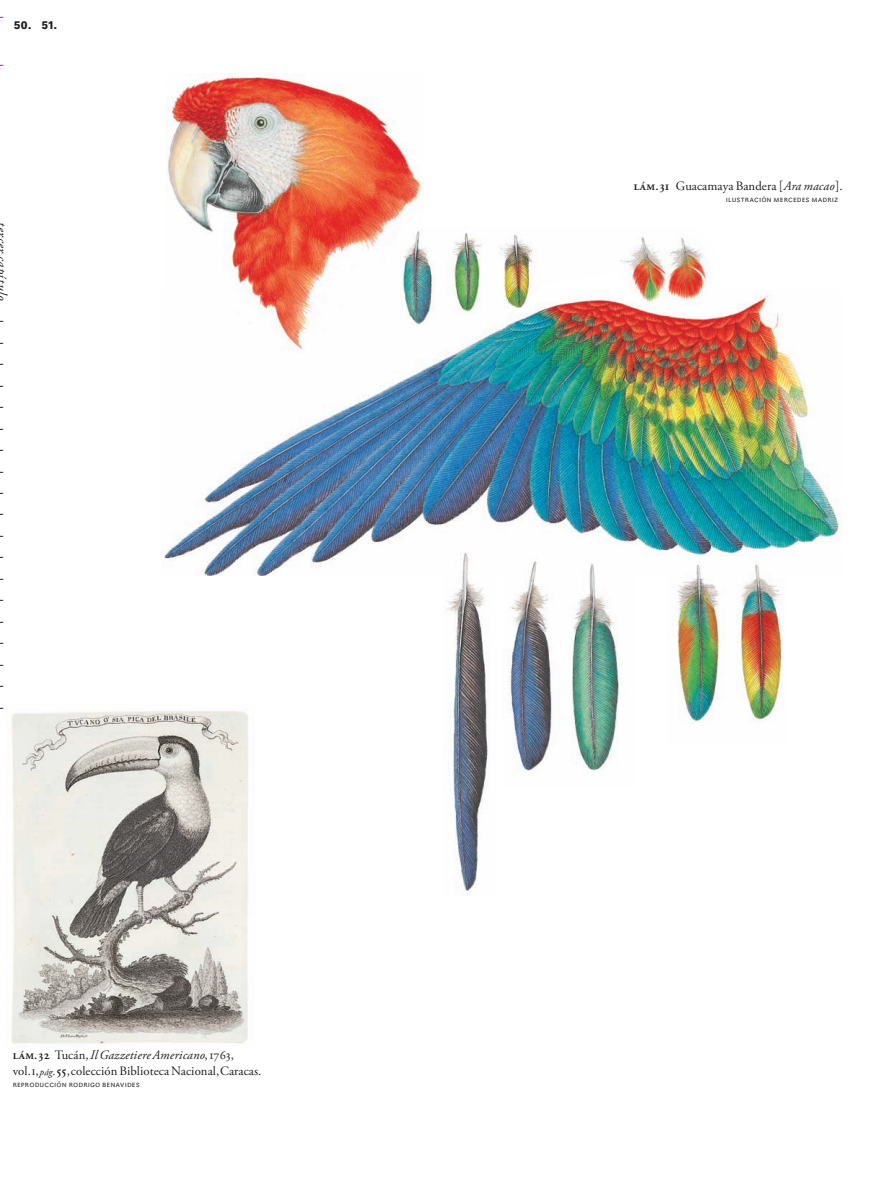
<style>
.page{position:relative;width:893px;height:1191px;background:#fff}
.page>*{position:absolute;margin:0;border:0;box-sizing:border-box;transform-origin:0 0}
.t1{font:15.45px/21.5px "Maxima M T09 Normal";color:#231f20;text-align:justify;scale:1.49 1}
.t2{font:15.45px "Maxima M T09 Normal";color:#ed028c;scale:1.49 1}
.t3{font:italic 13.8px "Adobe Garamond Pro";color:#231f20}
.t4{font:italic 12.9px "Adobe Garamond Pro";letter-spacing:.015em;color:#231f20}
.t5{font:12.75px "Adobe Garamond Pro";letter-spacing:.005em;color:#231f20}
.t6{font:11.7px "Maxima NUM";color:#231f20}
.t7{font:8.4px "Maxima M X09 Normal";letter-spacing:.01em;color:#231f20}
.s1{font-family:"A Garam LTLAMINAS";font-style:normal;font-size:12.75px}
.s2{font-style:normal;font-size:12.75px}
.s3{font-family:"Adobe Garamond Regular SC";font-style:normal;font-size:12.75px}
.s4{font-family:"Adobe Garamond Regular SC"}
.s5{font-family:"A Garam LTPAG";font-size:13.05px}
.s6{font-family:"A Garam LTLAMINAS"}
.s7{font-family:"A Garam LTCORCHETE Reg";font-size:13.5px}
.s8{font-style:italic;font-size:12.9px}
</style>
<div class="page">
<img style="left:161px;top:294px;width:679px;height:281px">
<img style="left:11px;top:711px;width:237px;height:334px">
<img style="left:166px;top:74px;width:258px;height:279px">
<img style="left:400px;top:227px;width:314px;height:97px">
<img style="left:443px;top:549px;width:53px;height:344px">
<img style="left:502px;top:557px;width:132px;height:214px">
<img style="left:668px;top:561px;width:120px;height:162px">
<p class="t2" style="left:-4px;top:8px;width:7px">-</p>
<p class="t6" style="left:14px;top:21px;width:45px">50. 51.</p>
<p class="t2" style="left:-4px;top:56px;width:7px">-</p>
<p class="t3" style="left:7px;top:222px;width:80px;rotate:90deg">tercer ca ítulo</p>
<p class="t1" style="left:-4px;top:310px;width:7px">- - - - - - - - - - - - - - - - - - -</p>
<p class="t4" style="left:13px;top:1050px;width:223px"><span class="s1">lám. 32</span> <span class="s2">Tucán,</span> Il Gazzetiere Americano<span class="s2">,</span> <span class="s3">1763</span><span class="s2">,</span></p>
<p class="t5" style="left:13px;top:1065px;width:250px">vol.<span class="s4">i</span>, <span class="s5">pág 55</span>,colección Biblioteca Nacional,Caracas.</p>
<p class="t7" style="left:13px;top:1081px;width:129px">reproducción rodrigo benavides</p>
<p class="t5" style="left:634px;top:181px;width:210px"><span class="s6">lám. 31</span> Guacamaya Bandera <span class="s7">[</span><span class="s8">Ara macao</span><span class="s7">]</span>.</p>
<p class="t7" style="left:726px;top:196px;width:114px">ilustración mercedes madriz</p>
</div>
